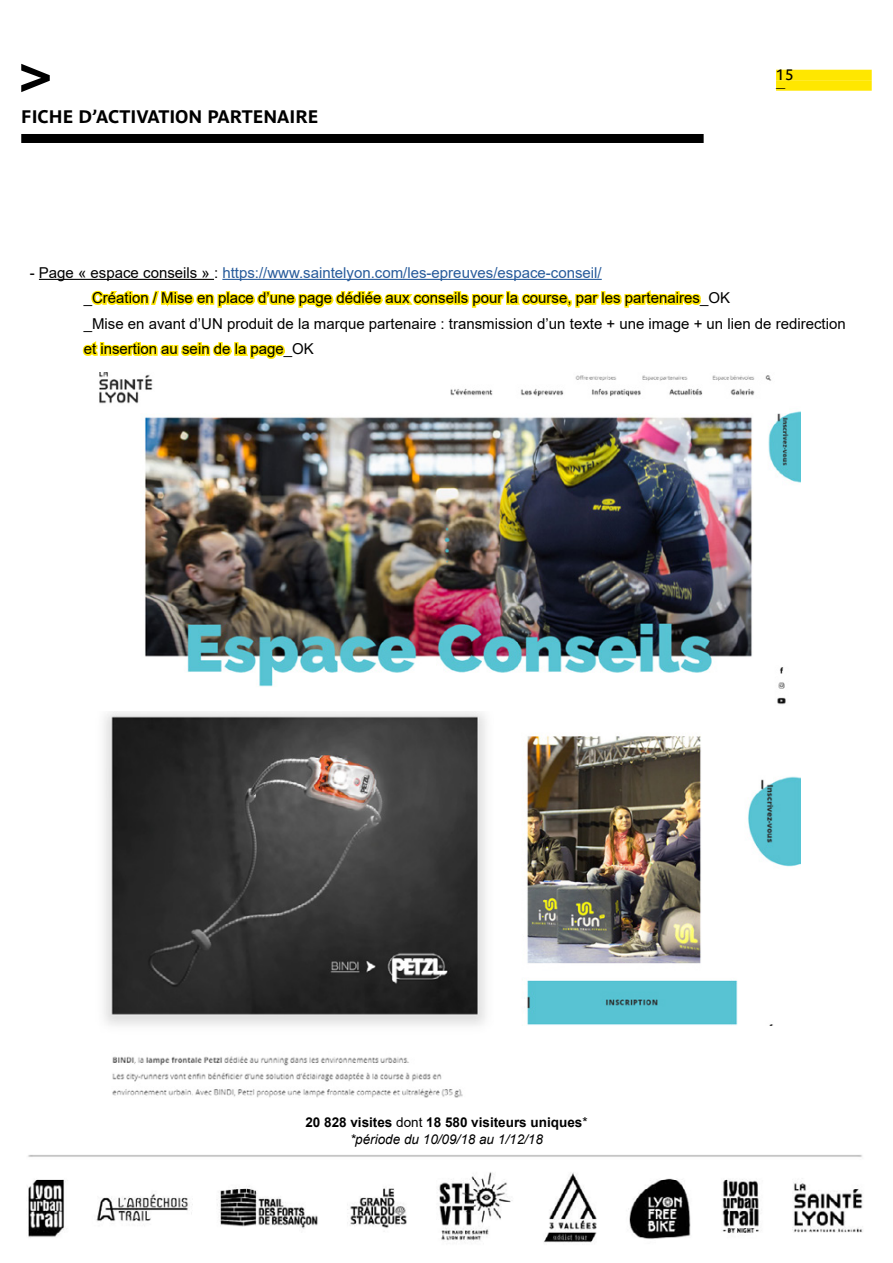
<style>
.page{position:relative;width:893px;height:1263px;background:#fff}
.page>*{position:absolute;margin:0;border:0;box-sizing:border-box;transform-origin:0 0}
.t1{font:700 18px "Parisine Pro";color:#000}
.t2{font:15px/25.5px "Arial";color:#000}
.t3{font:15px "Parisine Pro";color:#000}
.t4{font:700 13.5px/16.5px "Arial";color:#000;text-align:center}
.t5{font:9px "Parisine Pro";color:#000}
.s1{color:#275b9b}
.s2{font-weight:400}
.s3{font-weight:400;font-style:italic}
</style>
<div class="page">
<div style="left:776px;top:70px;width:96px;height:10px;background:#ffe700"></div>
<div style="left:776px;top:80px;width:96px;height:11px;background:#ffe700"></div>
<div style="left:21px;top:134px;width:683px;height:9px;background:#000"></div>
<svg style="left:21px;top:64px;width:29px;height:28px"></svg>
<img style="left:27px;top:1155px;width:836px;height:88px">
<img style="left:104px;top:711px;width:382px;height:386px">
<img style="left:99px;top:372px;width:702px;height:333px">
<img style="left:526px;top:736px;width:275px;height:289px">
<hr style="left:39px;top:279px;width:175px;height:1px;background:#000">
<svg style="left:89px;top:278px;width:612px;height:30px"></svg>
<svg style="left:82px;top:341px;width:204px;height:18px"></svg>
<p class="t1" style="left:21px;top:103px;width:299px">FICHE D’ACTIVATION PARTENAIRE</p>
<p class="t3" style="left:776px;top:64px;width:19px">15</p>
<p class="t5" style="left:776px;top:81px;width:11px">—</p>
<p class="t2" style="left:84px;top:260px;width:764px;text-indent:-54px">- Page « espace conseils » : <span class="s1">https://www.saintelyon.com/les-epreuves/espace-conseil/<br></span>_Création / Mise en place d’une page dédiée aux conseils pour la course, par les partenaires_OK<br>_Mise en avant d’UN produit de la marque partenaire : transmission d’un texte + une image + un lien de redirection et insertion au sein de la page_OK</p>
<p class="t4" style="left:305px;top:1114px;width:284px">20 828 visites <span class="s2">dont</span> 18 580 visiteurs uniques<span class="s2">* </span><span class="s3">*période du 10/09/18 au 1/12/18</span></p>
</div>
